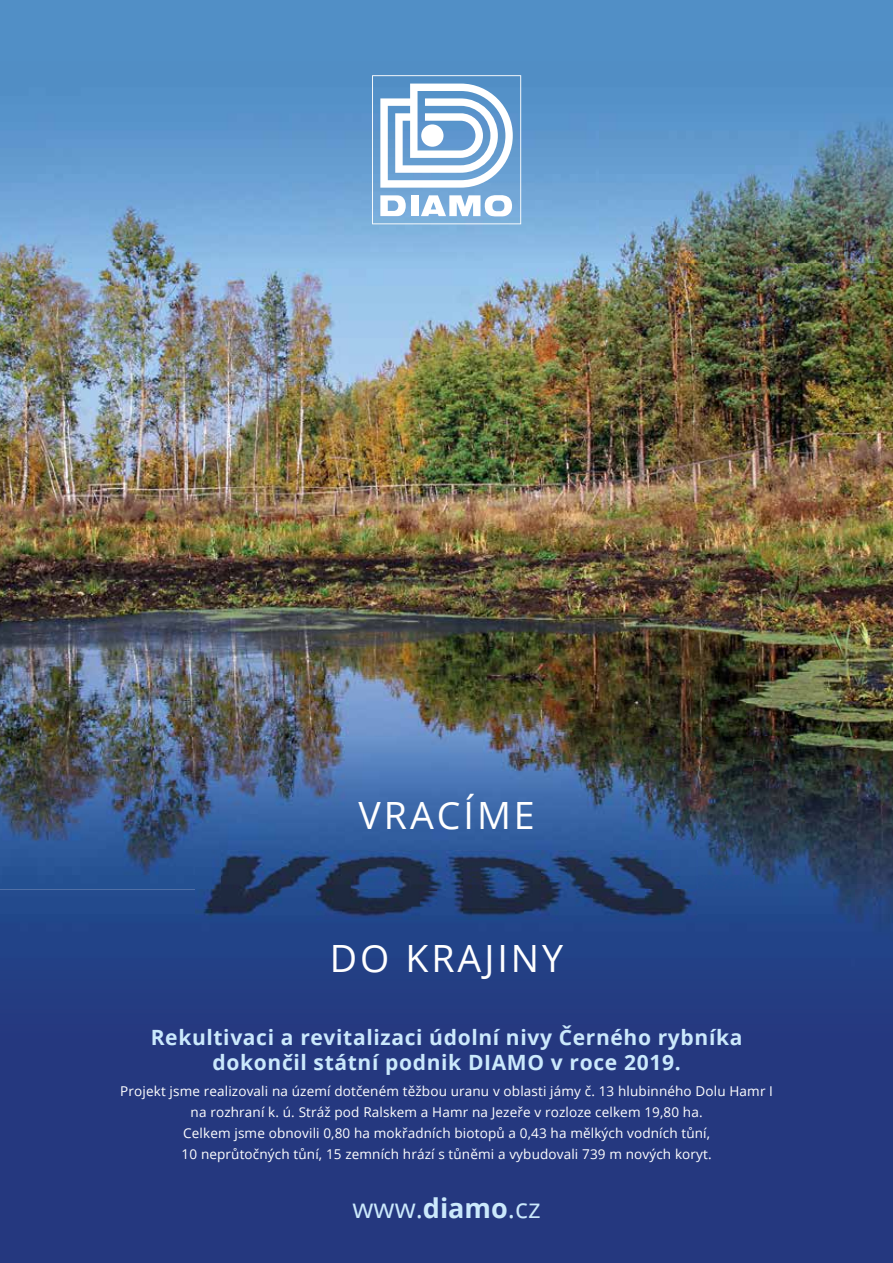
<style>
.page{position:relative;width:893px;height:1263px;background:#fff}
.page>*{position:absolute;margin:0;border:0;box-sizing:border-box;transform-origin:0 0}
.t1{font:37.5px "Open Sans";letter-spacing:.08em;color:#fff}
.t2{font:27px "Open Sans";color:#cbe9fc}
.t3{font:700 21px/25.5px "Open Sans";letter-spacing:.03em;color:#cbe9fc;text-align:center}
.t4{font:13.5px/21px "Open Sans";letter-spacing:.01em;color:#fff;text-align:center}
.s1{font-weight:700}
</style>
<div class="page">
<img style="left:0;top:62px;width:893px;height:675px">
<img style="left:0;top:737px;width:242px;height:152px">
<img style="left:242px;top:737px;width:511px;height:138px">
<img style="left:753px;top:737px;width:140px;height:152px">
<img style="left:698px;top:875px;width:56px;height:14px">
<img style="left:0;top:889px;width:893px;height:374px">
<div style="left:0;top:0;width:893px;height:62px;background:#518fc6"></div>
<svg style="left:372px;top:75px;width:149px;height:149px"></svg>
<img style="left:195px;top:851px;width:503px;height:69px">
<h1 class="t1" style="left:358px;top:789px;width:178px">VRACÍME</h1>
<h1 class="t1" style="left:330px;top:933px;width:235px">DO KRAJINY</h1>
<h3 class="t3" style="left:151px;top:1024px;width:593px">Rekultivaci a revitalizaci údolní nivy Černého rybníka dokončil státní podnik DIAMO v roce 2019.</h3>
<p class="t4" style="left:120px;top:1080px;width:654px">Projekt jsme realizovali na území dotčeném těžbou uranu v oblasti jámy č. 13 hlubinného Dolu Hamr I na rozhraní k. ú. Stráž pod Ralskem a Hamr na Jezeře v rozloze celkem 19,80 ha.<br>Celkem jsme obnovili 0,80 ha mokřadních biotopů a 0,43 ha mělkých vodních tůní,<br>10 neprůtočných tůní, 15 zemních hrází s tůněmi a vybudovali 739 m nových koryt.</p>
<h2 class="t2" style="left:353px;top:1189px;width:190px">www.<span class="s1">diamo</span>.cz</h2>
</div>
